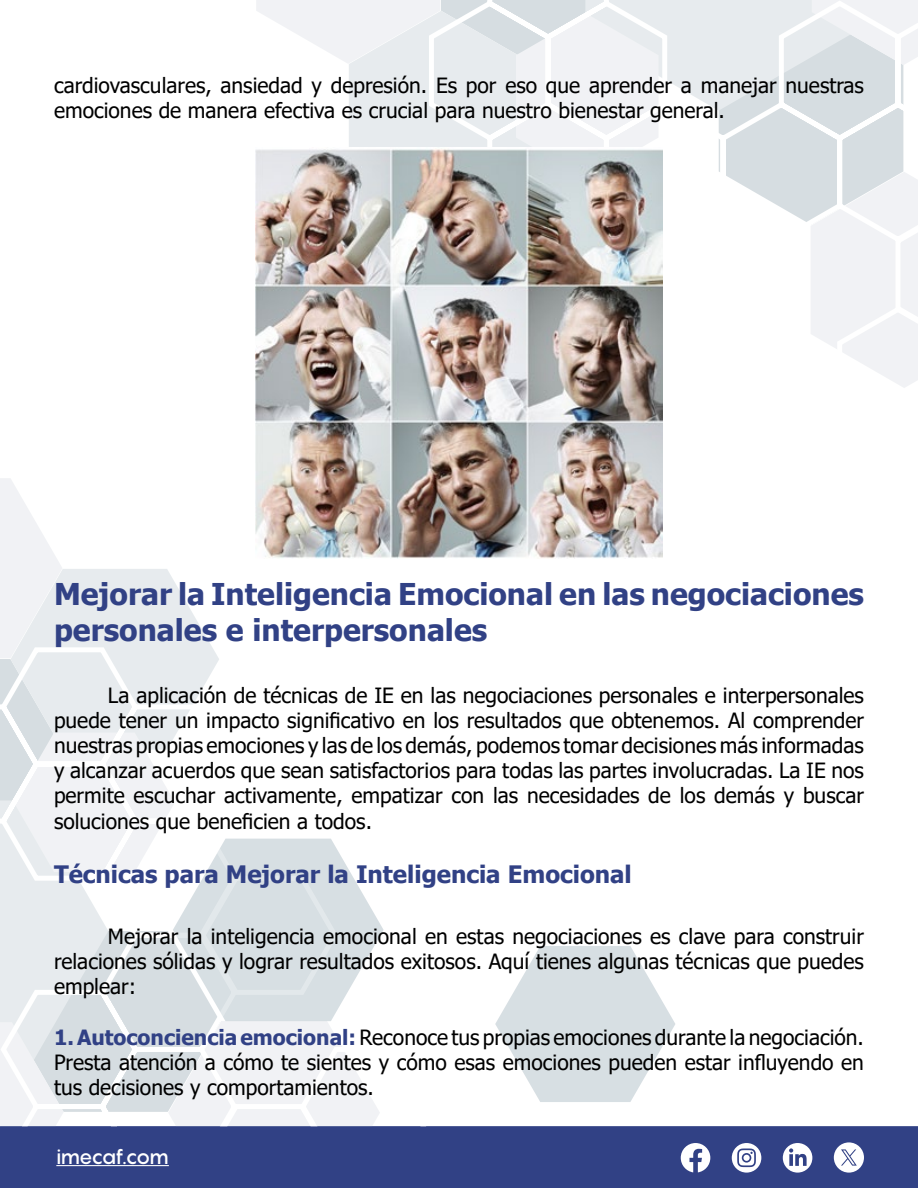
<style>
.page{position:relative;width:918px;height:1188px;background:#fff}
.page>*{position:absolute;margin:0;border:0;box-sizing:border-box;transform-origin:0 0}
.t1{font:700 30px/36px "Tahoma";color:#314185}
.t2{font:700 24px "Tahoma";color:#314185}
.t3{font:21px/25.2px "Tahoma";color:#000;text-align:justify}
.t4{font:500 21px "Pangram";letter-spacing:-.075em;color:#fff}
.s1{font-weight:700;color:#314185}
</style>
<div class="page">
<svg style="left:256px;top:0;width:169px;height:147px"></svg>
<svg style="left:425px;top:0;width:493px;height:450px"></svg>
<div style="left:0;top:1126px;width:918px;height:62px;background:#314185;border:2px solid #314185"></div>
<svg style="left:917px;top:1126px;width:1px;height:62px"></svg>
<hr style="left:56px;top:1165px;width:113px;height:1px;background:#fff">
<svg style="left:681px;top:1143px;width:29px;height:29px"></svg>
<svg style="left:732px;top:1143px;width:29px;height:30px"></svg>
<svg style="left:783px;top:1143px;width:29px;height:30px"></svg>
<svg style="left:834px;top:1142px;width:30px;height:31px"></svg>
<svg style="left:495px;top:946px;width:180px;height:156px"></svg>
<svg style="left:0;top:478px;width:256px;height:165px"></svg>
<svg style="left:0;top:643px;width:384px;height:483px"></svg>
<img style="left:256px;top:148px;width:406px;height:411px">
<p class="t3" style="left:54px;top:74px;width:811px">cardiovasculares, ansiedad y depresión. Es por eso que aprender a manejar nuestras emociones de manera efectiva es crucial para nuestro bienestar general.</p>
<h1 class="t1" style="left:54px;top:578px;width:811px">Mejorar la Inteligencia Emocional en las negociaciones personales e interpersonales</h1>
<p class="t3" style="left:54px;top:684px;width:812px;text-indent:54px">La aplicación de técnicas de IE en las negociaciones personales e interpersonales puede tener un impacto significativo en los resultados que obtenemos. Al comprender nuestras propias emociones y las de los demás, podemos tomar decisiones más informadas y alcanzar acuerdos que sean satisfactorios para todas las partes involucradas. La IE nos permite escuchar activamente, empatizar con las necesidades de los demás y buscar soluciones que beneficien a todos.</p>
<p class="t2" style="left:54px;top:857px;width:579px">Técnicas para Mejorar la Inteligencia Emocional</p>
<p class="t3" style="left:54px;top:925px;width:811px;text-indent:54px">Mejorar la inteligencia emocional en estas negociaciones es clave para construir relaciones sólidas y lograr resultados exitosos. Aquí tienes algunas técnicas que puedes emplear:</p>
<p class="t3" style="left:54px;top:1026px;width:812px"><span class="s1">1. Autoconciencia emocional:</span> Reconoce tus propias emociones durante la negociación.<br>Presta atención a cómo te sientes y cómo esas emociones pueden estar influyendo en tus decisiones y comportamientos.</p>
<p class="t4" style="left:56px;top:1142px;width:114px">imecaf.com</p>
</div>
